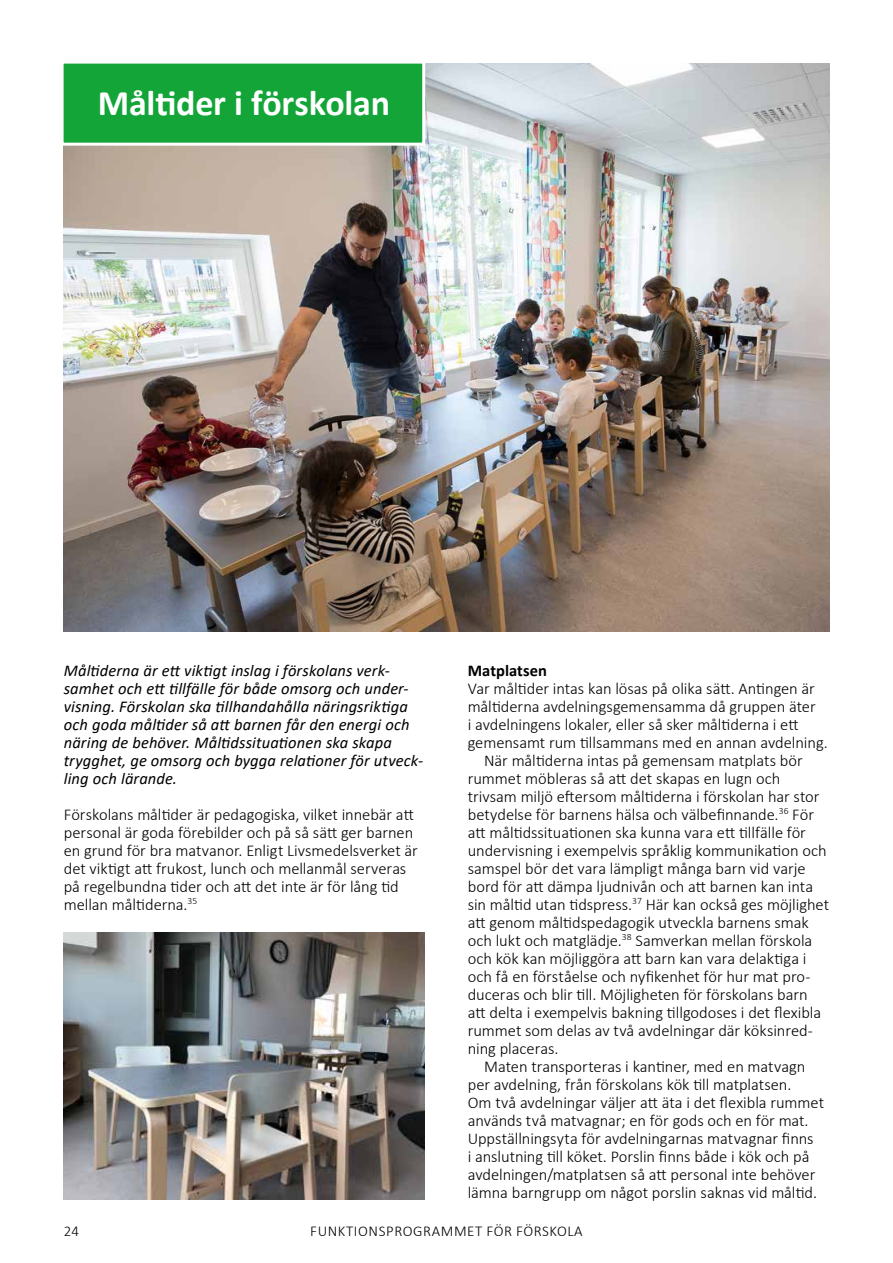
<style>
.page{position:relative;width:893px;height:1263px;background:#fff}
.page>*{position:absolute;margin:0;border:0;box-sizing:border-box;transform-origin:0 0}
.t1{font:700 36px "Calibri";letter-spacing:-.005em;color:#fff}
.t2{font:300 16.5px/18px "Calibri";letter-spacing:-.005em;color:#000}
.t3{font:italic 16.5px/18px "Calibri";letter-spacing:.005em;color:#000}
.t4{font:700 16.5px "Calibri";color:#000}
.t5{font:300 15px "Calibri";letter-spacing:.04em;color:#000}
</style>
<div class="page">
<img style="left:64px;top:64px;width:765px;height:567px">
<div style="left:61px;top:61px;width:364px;height:85px;background:#13a538;border:3px solid #fff"></div>
<img style="left:64px;top:933px;width:360px;height:266px">
<h1 class="t1" style="left:98px;top:78px;width:294px">Måltider i förskolan</h1>
<p class="t3" style="left:64px;top:660px;width:361px">Måltiderna är ett viktigt inslag i förskolans verk&shy;samhet och ett tillfälle för både omsorg och under&shy;visning. Förskolan ska tillhandahålla näringsriktiga och goda måltider så att barnen får den energi och näring de behöver. Måltidssituationen ska skapa trygghet, ge omsorg och bygga relationer för utveck&shy;ling och lärande.</p>
<p class="t2" style="left:64px;top:805px;width:356px">Förskolans måltider är pedagogiska, vilket innebär att personal är goda förebilder och på så sätt ger barnen en grund för bra matvanor. Enligt Livsmedelsverket är det viktigt att frukost, lunch och mellanmål serveras på regelbundna tider och att det inte är för lång tid mellan måltiderna.<sup>35</sup></p>
<p class="t4" style="left:468px;top:659px;width:81px">Matplatsen</p>
<p class="t2" style="left:468px;top:679px;width:349px">Var måltider intas kan lösas på olika sätt. Antingen är</p>
<p class="t2" style="left:468px;top:697px;width:349px">måltiderna avdelningsgemensamma då gruppen äter</p>
<p class="t2" style="left:468px;top:715px;width:332px">i avdelningens lokaler, eller så sker måltiderna i ett</p>
<p class="t2" style="left:468px;top:733px;width:361px">gemensamt rum tillsammans med en annan avdelning.</p>
<p class="t2" style="left:484px;top:751px;width:320px">När måltiderna intas på gemensam matplats bör</p>
<p class="t2" style="left:468px;top:769px;width:314px">rummet möbleras så att det skapas en lugn och</p>
<p class="t2" style="left:468px;top:787px;width:353px">trivsam miljö eftersom måltiderna i förskolan har stor</p>
<p class="t2" style="left:468px;top:805px;width:348px">betydelse för barnens hälsa och välbefinnande.<sup>36</sup> För</p>
<p class="t2" style="left:468px;top:823px;width:340px">att måltidssituationen ska kunna vara ett tillfälle för</p>
<p class="t2" style="left:468px;top:841px;width:360px">undervisning i exempelvis språklig kommunikation och</p>
<p class="t2" style="left:468px;top:859px;width:339px">samspel bör det vara lämpligt många barn vid varje</p>
<p class="t2" style="left:468px;top:877px;width:347px">bord för att dämpa ljudnivån och att barnen kan inta</p>
<p class="t2" style="left:468px;top:895px;width:363px">sin måltid utan tidspress.<sup>37</sup> Här kan också ges möjlighet</p>
<p class="t2" style="left:468px;top:913px;width:342px">att genom måltidspedagogik utveckla barnens smak</p>
<p class="t2" style="left:468px;top:931px;width:346px">och lukt och matglädje.<sup>38</sup> Samverkan mellan förskola</p>
<p class="t2" style="left:468px;top:949px;width:340px">och kök kan möjliggöra att barn kan vara delaktiga i</p>
<p class="t2" style="left:468px;top:967px;width:344px">och få en förståelse och nyfikenhet för hur mat pro-</p>
<p class="t2" style="left:468px;top:985px;width:341px">duceras och blir till. Möjligheten för förskolans barn</p>
<p class="t2" style="left:468px;top:1003px;width:355px">att delta i exempelvis bakning tillgodoses i det flexibla</p>
<p class="t2" style="left:468px;top:1021px;width:347px">rummet som delas av två avdelningar där köksinred-</p>
<p class="t2" style="left:468px;top:1039px;width:92px">ning placeras.</p>
<p class="t2" style="left:484px;top:1057px;width:323px">Maten transporteras i kantiner, med en matvagn</p>
<p class="t2" style="left:468px;top:1075px;width:325px">per avdelning, från förskolans kök till matplatsen.</p>
<p class="t2" style="left:468px;top:1093px;width:358px">Om två avdelningar väljer att äta i det flexibla rummet</p>
<p class="t2" style="left:468px;top:1111px;width:342px">används två matvagnar; en för gods och en för mat.</p>
<p class="t2" style="left:468px;top:1129px;width:347px">Uppställningsyta för avdelningarnas matvagnar finns</p>
<p class="t2" style="left:468px;top:1147px;width:343px">i anslutning till köket. Porslin finns både i kök och på</p>
<p class="t2" style="left:468px;top:1165px;width:349px">avdelningen/matplatsen så att personal inte behöver</p>
<p class="t2" style="left:468px;top:1183px;width:351px">lämna barngrupp om något porslin saknas vid måltid.</p>
<p class="t5" style="left:64px;top:1222px;width:17px">24</p>
<p class="t5" style="left:310px;top:1222px;width:274px">FUNKTIONSPROGRAMMET FÖR FÖRSKOLA</p>
</div>
